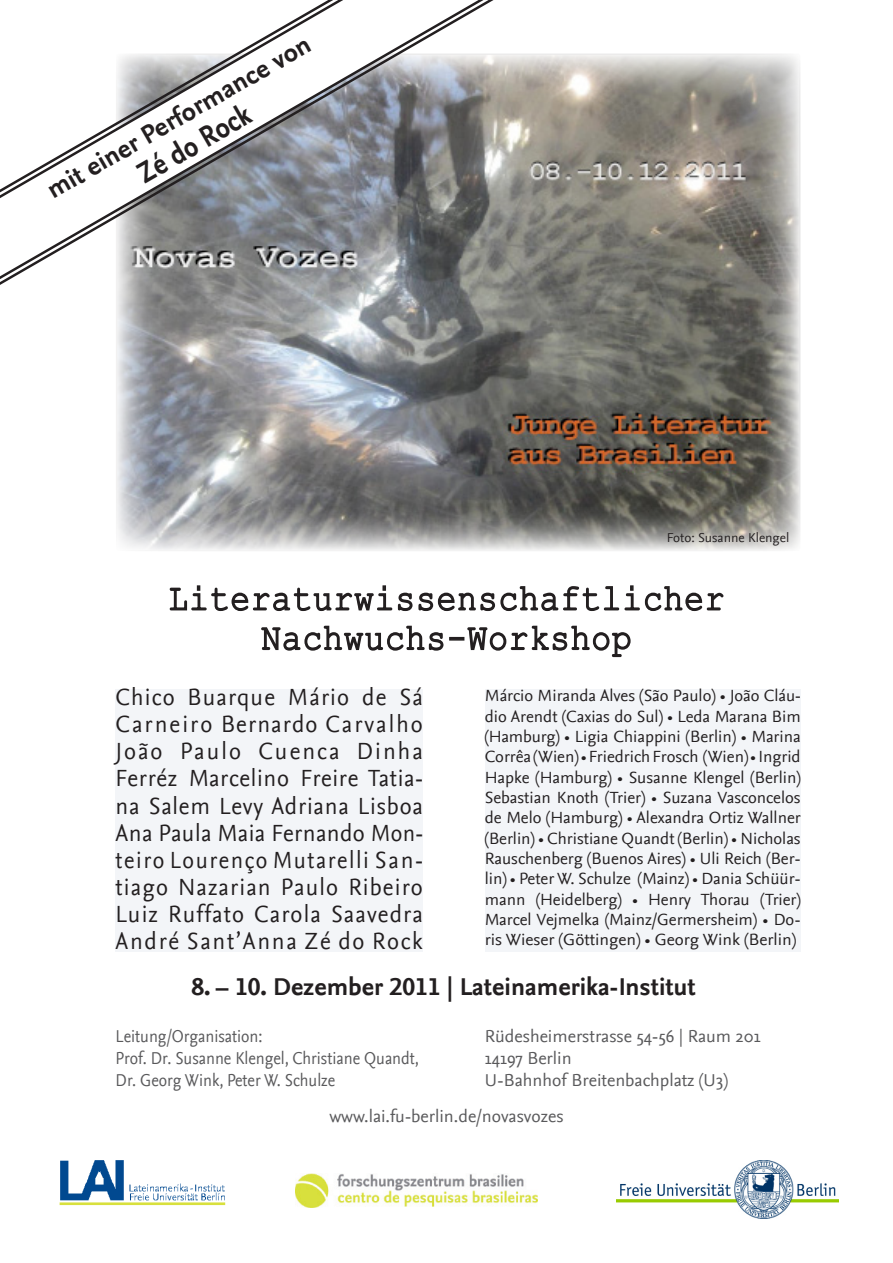
<style>
.page{position:relative;width:893px;height:1263px;background:#fff}
.page>*{position:absolute;margin:0;border:0;box-sizing:border-box;transform-origin:0 0}
.t1{font:700 30.45px "Nexus Sans TF";color:#231f20;scale:.88 1}
.t2{font:700 27px "Nexus Sans TF";color:#231f20}
.t3{font:700 25.5px "Nexus Sans TF";color:#231f20}
.t4{font:24.6px/27px "Nexus Sans";letter-spacing:.05em;color:#231f20;text-align:justify;scale:.94 1}
.t5{font:18px "Nexus Sans";color:#59595b}
.t6{font:18px/21.6px "Nexus Sans";color:#59595b;scale:.9 1}
.t7{font:16.95px/20.4px "Nexus Sans";color:#231f20;text-align:justify}
.t8{font:13.5px "Nexus Sans";color:#231f20}
</style>
<div class="page">
<img style="left:119px;top:56px;width:679px;height:493px">
<svg style="left:169px;top:585px;width:555px;height:27px"></svg>
<svg style="left:261px;top:625px;width:183px;height:26px"></svg>
<div style="left:449px;top:637px;width:15px;height:4px;border:2px solid #231f20"></div>
<svg style="left:467px;top:625px;width:164px;height:33px"></svg>
<svg style="left:116px;top:54px;width:427px;height:306px;background:#939492"></svg>
<svg style="left:0;top:0;width:536px;height:353px"></svg>
<div style="left:116px;top:689px;width:307px;height:263px;background:#f3f5f8"></div>
<div style="left:485px;top:689px;width:316px;height:263px;background:#f3f5f8"></div>
<img style="left:616px;top:1160px;width:223px;height:59px">
<img style="left:59px;top:1160px;width:167px;height:46px">
<img style="left:296px;top:1173px;width:241px;height:34px">
<p class="t2" style="left:41px;top:178px;width:302px;rotate:-30deg">mit einer Performance von</p>
<p class="t1" style="left:131px;top:160px;width:145px;rotate:-30deg">Zé do Rock</p>
<p class="t8" style="left:667px;top:529px;width:124px">Foto: Susanne Klengel</p>
<p class="t4" style="left:116px;top:684px;width:329px">Chico Buarque Mário de Sá Carneiro Bernardo Carvalho João Paulo Cuenca Dinha Ferréz Marcelino Freire Tatia&shy;na Salem Levy Adriana Lisboa Ana Paula Maia Fernando Mon&shy;teiro Lourenço Mutarelli San&shy;tiago Nazarian Paulo Ribeiro Luiz Ruffato Carola Saavedra André Sant’Anna Zé do Rock</p>
<p class="t7" style="left:485px;top:686px;width:318px">Márcio Miranda Alves (São Paulo) • João Cláu&shy;dio Arendt (Caxias do Sul) • Leda Marana Bim (Hamburg) • Ligia Chiappini (Berlin) • Marina Corrêa (Wien) • Friedrich Frosch (Wien) • Ingrid Hapke (Hamburg) • Susanne Klengel (Berlin)<br>Sebastian Knoth (Trier) • Suzana Vasconcelos de Melo (Hamburg) • Alexandra Ortiz Wallner (Berlin) • Christiane Quandt (Berlin) • Nicholas Rauschenberg (Buenos Aires) • Uli Reich (Ber&shy;lin) • Peter W. Schulze (Mainz) • Dania Schüür&shy;mann (Heidelberg) • Henry Thorau (Trier)<br>Marcel Vejmelka (Mainz/Germersheim) • Do&shy;ris Wieser (Göttingen) • Georg Wink (Berlin)</p>
<p class="t3" style="left:191px;top:972px;width:506px">8. – 10. Dezember 2011 | Lateinamerika-Institut</p>
<p class="t6" style="left:116px;top:1026px;width:165px">Leitung/Organisation:</p>
<p class="t6" style="left:116px;top:1047px;width:338px">Prof. Dr. Susanne Klengel, Christiane Quandt,<br>Dr. Georg Wink, Peter W. Schulze</p>
<p class="t5" style="left:485px;top:1026px;width:277px">Rüdesheimerstrasse 54-56 | Raum 201</p>
<p class="t5" style="left:485px;top:1048px;width:88px">14197 Berlin</p>
<p class="t5" style="left:485px;top:1069px;width:245px">U-Bahnhof Breitenbachplatz (U3)</p>
<p class="t5" style="left:329px;top:1106px;width:236px">www.lai.fu-berlin.de/novasvozes</p>
</div>
